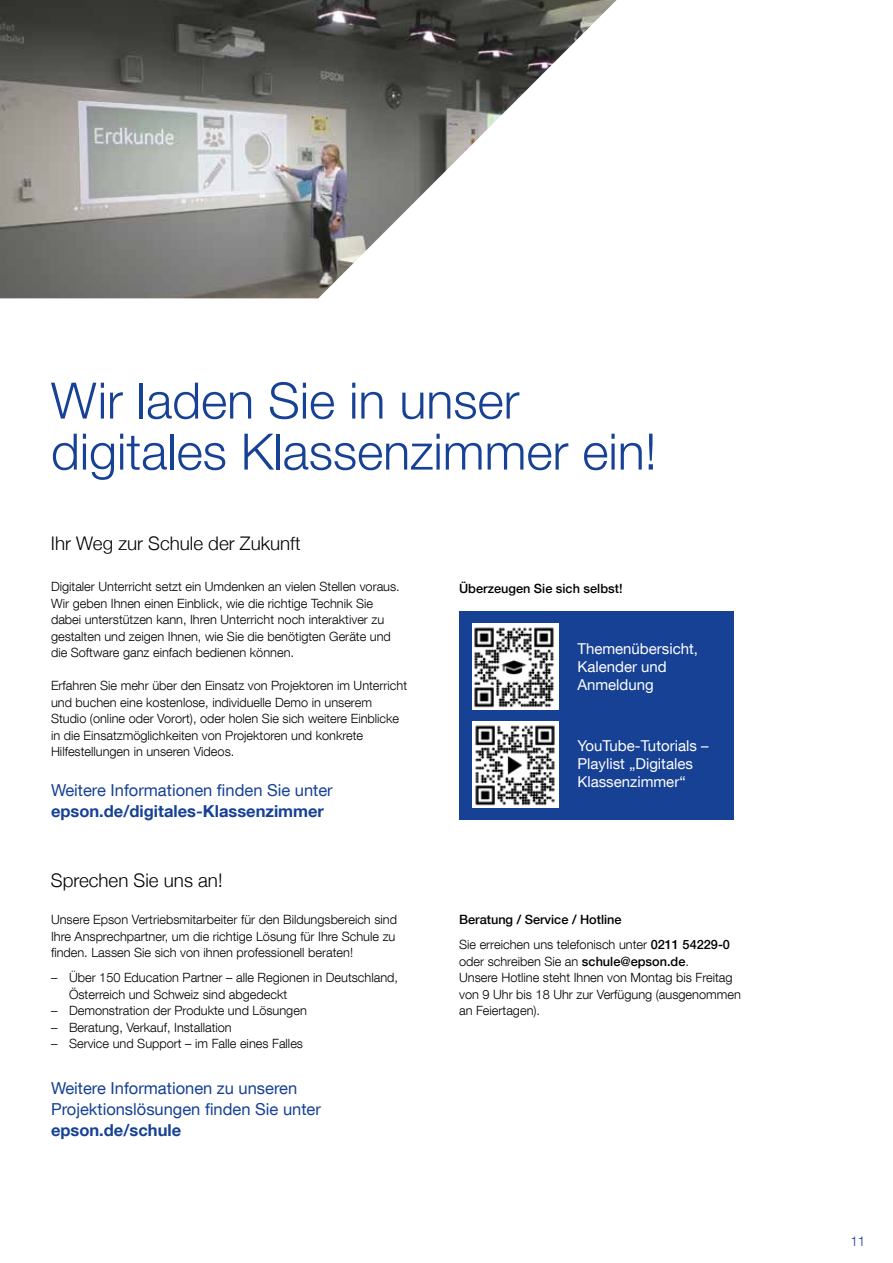
<style>
.page{position:relative;width:893px;height:1263px;background:#fff}
.page>*{position:absolute;margin:0;border:0;box-sizing:border-box;transform-origin:0 0}
.t1{font:300 50.25px/51px "Helvetica Neue";color:#164194}
.t2{font:300 18.75px "Helvetica Neue";color:#000}
.t3{font:16.5px/21px "Helvetica Neue LT Com";color:#164194}
.t4{font:700 16.5px "Helvetica Neue LT Com";color:#164194}
.t5{font:15px/18px "Helvetica Neue LT Com";color:#fff}
.t6{font:300 13.5px "Helvetica Neue";color:#164194}
.t7{font:300 12.75px/16.5px "Helvetica Neue LT Com";color:#000}
.t8{font:500 12.75px/25px "Helvetica Neue LT Com";color:#000}
.t9{font:500 12.75px "Helvetica Neue";color:#000}
.s1{font-weight:300}
.s2{font-weight:500}
</style>
<div class="page">
<img style="left:0;top:0;width:617px;height:298px">
<div style="left:459px;top:611px;width:275px;height:209px;background:#164194"></div>
<img style="left:472px;top:624px;width:86px;height:86px">
<img style="left:472px;top:722px;width:86px;height:86px">
<h1 class="t1" style="left:51px;top:371px;width:607px">Wir laden Sie in unser digitales Klassenzimmer ein!</h1>
<h2 class="t2" style="left:51px;top:528px;width:251px">Ihr Weg zur Schule der Zukunft</h2>
<p class="t7" style="left:51px;top:578px;width:350px">Digitaler Unterricht setzt ein Umdenken an vielen Stellen voraus.<br>Wir geben Ihnen einen Einblick, wie die richtige Technik Sie dabei unterstützen kann, Ihren Unterricht noch interaktiver zu gestalten und zeigen Ihnen, wie Sie die benötigten Geräte und die Software ganz einfach bedienen können.</p>
<p class="t7" style="left:51px;top:677px;width:358px">Erfahren Sie mehr über den Einsatz von Projektoren im Unterricht und buchen eine kostenlose, individuelle Demo in unserem Studio (online oder Vorort), oder holen Sie sich weitere Einblicke in die Einsatzmöglichkeiten von Projektoren und konkrete Hilfestellungen in unseren Videos.</p>
<p class="t3" style="left:51px;top:780px;width:283px">Weitere Informationen finden Sie unter</p>
<p class="t4" style="left:51px;top:801px;width:275px">epson.de/digitales-Klassenzimmer</p>
<h2 class="t2" style="left:51px;top:865px;width:173px">Sprechen Sie uns an!</h2>
<p class="t7" style="left:51px;top:911px;width:347px">Unsere Epson Vertriebsmitarbeiter für den Bildungsbereich sind<br>Ihre Ansprechpartner, um die richtige Lösung für Ihre Schule zu finden. Lassen Sie sich von ihnen professionell beraten!</p>
<p class="t7" style="left:69px;top:969px;width:331px;text-indent:-18px">– Über 150 Education Partner – alle Regionen in Deutschland,<br>Österreich und Schweiz sind abgedeckt</p>
<p class="t7" style="left:51px;top:1002px;width:257px">– Demonstration der Produkte und Lösungen</p>
<p class="t7" style="left:51px;top:1019px;width:182px">– Beratung, Verkauf, Installation</p>
<p class="t7" style="left:51px;top:1035px;width:254px">– Service und Support – im Falle eines Falles</p>
<p class="t3" style="left:51px;top:1077px;width:271px">Weitere Informationen zu unseren<br>Projektionslösungen finden Sie unter</p>
<p class="t4" style="left:51px;top:1120px;width:132px">epson.de/schule</p>
<p class="t9" style="left:459px;top:579px;width:165px">Überzeugen Sie sich selbst!</p>
<p class="t5" style="left:577px;top:639px;width:122px">Themenübersicht,<br>Kalender und<br>Anmeldung</p>
<p class="t5" style="left:577px;top:736px;width:133px">YouTube-Tutorials –<br>Playlist „Digitales<br>Klassenzimmer“</p>
<p class="t8" style="left:459px;top:907px;width:272px">Beratung / Service / Hotline<br><span class="s1">Sie erreichen uns telefonisch unter</span> 0211 54229-0</p>
<p class="t7" style="left:459px;top:953px;width:283px">oder schreiben Sie an <span class="s2">schule@epson.de</span>.<br>Unsere Hotline steht Ihnen von Montag bis Freitag von 9 Uhr bis 18 Uhr zur Verfügung (ausgenommen an Feiertagen).</p>
<p class="t6" style="left:850px;top:1230px;width:17px">11</p>
</div>
